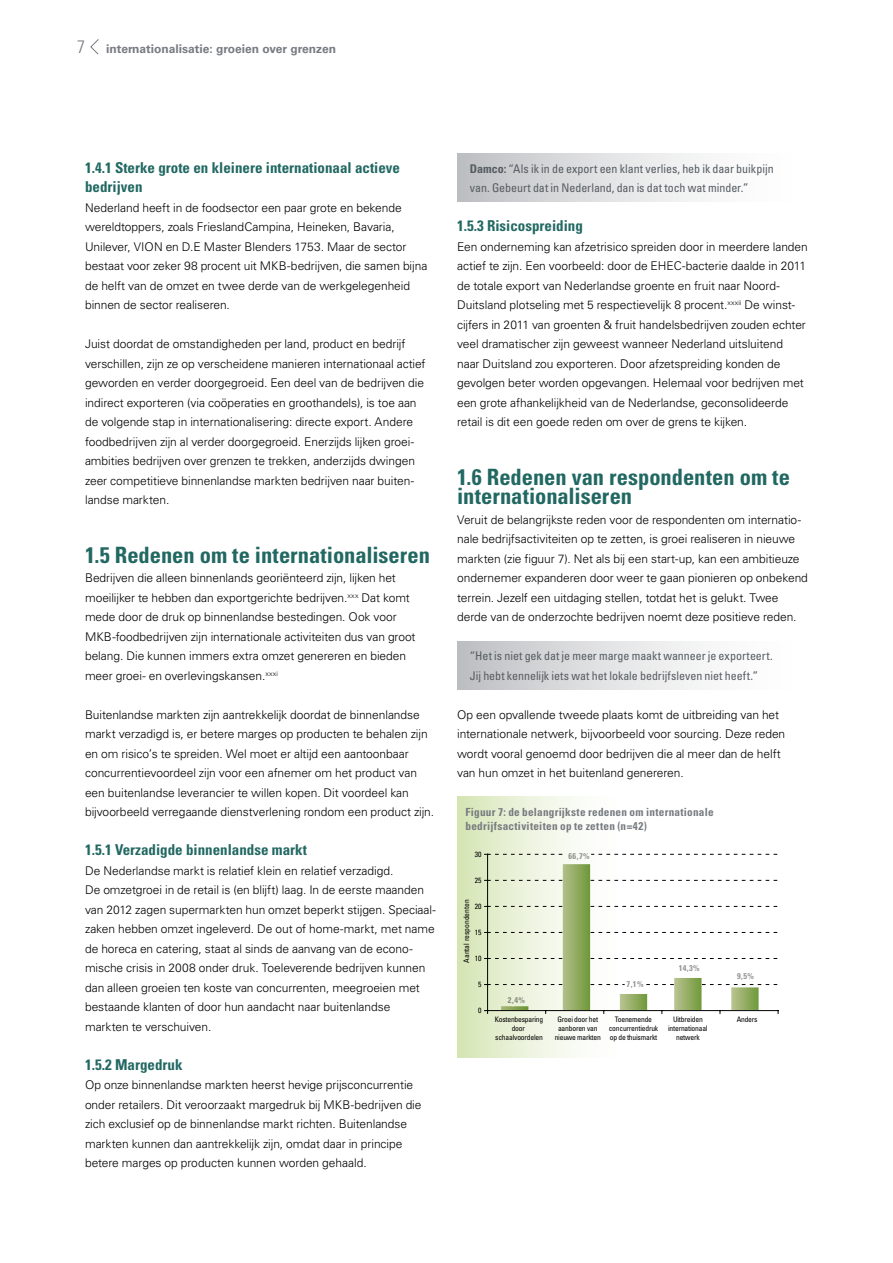
<style>
.page{position:relative;width:893px;height:1263px;background:#fff}
.page>*{position:absolute;margin:0;border:0;box-sizing:border-box;transform-origin:0 0}
._09_Bodyheading-01{font:700 condensed 22.5px/19.5px "Univers LT Std";color:#226862}
._11_Bodyheading-02{font:700 condensed 15px/19.5px "Univers LT Std";color:#226862}
._13_Body{font:300 12px/19.5px "Univers LT Std";letter-spacing:-.005em;color:#000}
.highglite_txt{font:condensed 12px/19.5px "Univers LT Std";letter-spacing:-.005em;color:#555c62}
.t1{font:700 12px "Univers LT Std";color:#787b82}
.grafiekkop{font:700 condensed 11.25px "Univers LT Std";letter-spacing:.02em;color:#777b80}
.t2{font:700 condensed 8.25px "Univers";color:#939393}
.t3{font:condensed 7.5px/9px "Univers";letter-spacing:-.025em;color:#000;text-align:center}
.t4{font:condensed 7.5px "Univers";color:#000}
.s1{font-weight:300;font-stretch:condensed;font-size:18px}
.s2{font-weight:700}
</style>
<div class="page">
<div style="left:457px;top:797px;width:167px;height:261px;background:linear-gradient(to right,#d8e6b9,#fff)"></div>
<div style="left:457px;top:153px;width:351px;height:49px;background:linear-gradient(to right,#c2c3c6,#fff)"></div>
<div style="left:457px;top:641px;width:351px;height:48px;background:linear-gradient(to right,#c2c3c6,#fff)"></div>
<hr style="left:487px;top:854px;width:1px;height:156px;background:#000">
<svg style="left:687px;top:906px;width:90px;height:1px"></svg>
<svg style="left:687px;top:880px;width:90px;height:1px"></svg>
<svg style="left:687px;top:854px;width:90px;height:1px"></svg>
<hr style="left:488px;top:1010px;width:290px;height:1px;background:#000">
<svg style="left:496px;top:847px;width:169px;height:166px"></svg>
<svg style="left:671px;top:932px;width:108px;height:81px"></svg>
<svg style="left:90px;top:39px;width:9px;height:16px"></svg>
<p class="t1" style="left:77px;top:42px;width:260px"><span class="s1">7</span> internationalisatie: groeien over grenzen</p>
<p class="_11_Bodyheading-02" style="left:85px;top:158px;width:316px">1.4.1 Sterke grote en kleinere internationaal actieve bedrijven</p>
<p class="_13_Body" style="left:85px;top:198px;width:344px">Nederland heeft in de foodsector een paar grote en bekende wereldtoppers, zoals FrieslandCampina, Heineken, Bavaria, Unilever, VION en D.E Master Blenders 1753. Maar de sector bestaat voor zeker 98 procent uit MKB-bedrijven, die samen bijna de helft van de omzet en twee derde van de werkgelegenheid binnen de sector realiseren.</p>
<p class="_13_Body" style="left:85px;top:334px;width:342px">Juist doordat de omstandigheden per land, product en bedrijf verschillen, zijn ze op verscheidene manieren internationaal actief geworden en verder doorgegroeid. Een deel van de bedrijven die indirect exporteren (via coöperaties en groothandels), is toe aan de volgende stap in internationalisering: directe export. Andere foodbedrijven zijn al verder doorgegroeid. Enerzijds lijken groei&shy;ambities bedrijven over grenzen te trekken, anderzijds dwingen zeer competitieve binnenlandse markten bedrijven naar buiten&shy;landse markten.</p>
<p class="_09_Bodyheading-01" style="left:85px;top:545px;width:346px">1.5 Redenen om te internationaliseren</p>
<p class="_13_Body" style="left:85px;top:568px;width:332px">Bedrijven die alleen binnenlands georiënteerd zijn, lijken het moeilijker te hebben dan exportgerichte bedrijven.<sup>xxx</sup> Dat komt mede door de druk op binnenlandse bestedingen. Ook voor MKB-foodbedrijven zijn internationale activiteiten dus van groot belang. Die kunnen immers extra omzet genereren en bieden meer groei- en overlevingskansen.<sup>xxxi</sup></p>
<p class="_13_Body" style="left:85px;top:705px;width:351px">Buitenlandse markten zijn aantrekkelijk doordat de binnenlandse markt verzadigd is, er betere marges op producten te behalen zijn en om risico’s te spreiden. Wel moet er altijd een aantoonbaar concurrentievoordeel zijn voor een afnemer om het product van een buitenlandse leverancier te willen kopen. Dit voordeel kan bijvoorbeeld verregaande dienstverlening rondom een product zijn.</p>
<p class="_11_Bodyheading-02" style="left:85px;top:840px;width:223px">1.5.1 Verzadigde binnenlandse markt</p>
<p class="_13_Body" style="left:85px;top:861px;width:352px">De Nederlandse markt is relatief klein en relatief verzadigd.<br>De omzetgroei in de retail is (en blijft) laag. In de eerste maanden van 2012 zagen supermarkten hun omzet beperkt stijgen. Speciaal&shy;zaken hebben omzet ingeleverd. De out of home-markt, met name de horeca en catering, staat al sinds de aanvang van de econo&shy;mische crisis in 2008 onder druk. Toeleverende bedrijven kunnen dan alleen groeien ten koste van concurrenten, meegroeien met bestaande klanten of door hun aandacht naar buitenlandse markten te verschuiven.</p>
<p class="_11_Bodyheading-02" style="left:85px;top:1055px;width:99px">1.5.2 Margedruk</p>
<p class="_13_Body" style="left:85px;top:1075px;width:338px">Op onze binnenlandse markten heerst hevige prijsconcurrentie onder retailers. Dit veroorzaakt margedruk bij MKB-bedrijven die zich exclusief op de binnenlandse markt richten. Buitenlandse markten kunnen dan aantrekkelijk zijn, omdat daar in principe betere marges op producten kunnen worden gehaald.</p>
<p class="highglite_txt" style="left:470px;top:158px;width:305px"><span class="s2">Damco:</span> “Als ik in de export een klant verlies, heb ik daar buikpijn van. Gebeurt dat in Nederland, dan is dat toch wat minder.”</p>
<p class="_11_Bodyheading-02" style="left:457px;top:216px;width:127px">1.5.3 Risicospreiding</p>
<p class="_13_Body" style="left:457px;top:237px;width:352px">Een onderneming kan afzetrisico spreiden door in meerdere landen actief te zijn. Een voorbeeld: door de EHEC-bacterie daalde in 2011 de totale export van Nederlandse groente en fruit naar Noord-Duitsland plotseling met 5 respectievelijk 8 procent.<sup>xxxii</sup> De winst&shy;cijfers in 2011 van groenten &amp; fruit handelsbedrijven zouden echter veel dramatischer zijn geweest wanneer Nederland uitsluitend naar Duitsland zou exporteren. Door afzetspreiding konden de gevolgen beter worden opgevangen. Helemaal voor bedrijven met een grote afhankelijkheid van de Nederlandse, geconsolideerde retail is dit een goede reden om over de grens te kijken.</p>
<p class="_09_Bodyheading-01" style="left:457px;top:467px;width:334px">1.6 Redenen van respondenten om te internationaliseren</p>
<p class="_13_Body" style="left:457px;top:510px;width:352px">Veruit de belangrijkste reden voor de respondenten om internatio&shy;nale bedrijfsactiviteiten op te zetten, is groei realiseren in nieuwe markten (zie figuur 7). Net als bij een start-up, kan een ambitieuze ondernemer expanderen door weer te gaan pionieren op onbekend terrein. Jezelf een uitdaging stellen, totdat het is gelukt. Twee derde van de onderzochte bedrijven noemt deze positieve reden.</p>
<p class="highglite_txt" style="left:470px;top:646px;width:304px">“Het is niet gek dat je meer marge maakt wanneer je exporteert.</p>
<p class="highglite_txt" style="left:470px;top:665px;width:290px">Jij hebt kennelijk iets wat het lokale bedrijfsleven niet heeft.”</p>
<p class="_13_Body" style="left:457px;top:705px;width:330px">Op een opvallende tweede plaats komt de uitbreiding van het internationale netwerk, bijvoorbeeld voor sourcing. Deze reden wordt vooral genoemd door bedrijven die al meer dan de helft van hun omzet in het buitenland genereren.</p>
<p class="grafiekkop" style="left:466px;top:805px;width:249px">Figuur 7: de belangrijkste redenen om internationale</p>
<p class="grafiekkop" style="left:466px;top:819px;width:183px">bedrijfsactiviteiten op te zetten (n=42)</p>
<p class="t3" style="left:475px;top:850px;width:8px">30</p>
<p class="t3" style="left:475px;top:876px;width:8px">25</p>
<p class="t4" style="left:462px;top:963px;width:65px;rotate:-90deg">Aantal respondenten</p>
<p class="t3" style="left:475px;top:902px;width:8px">20</p>
<p class="t3" style="left:475px;top:928px;width:8px">15</p>
<p class="t3" style="left:475px;top:954px;width:8px">10</p>
<p class="t3" style="left:478px;top:980px;width:5px">5</p>
<p class="t3" style="left:478px;top:1006px;width:5px">0</p>
<p class="t2" style="left:508px;top:994px;width:18px">2,4%</p>
<p class="t2" style="left:568px;top:851px;width:23px">66,7%</p>
<p class="t2" style="left:627px;top:979px;width:18px">7,1%</p>
<p class="t2" style="left:679px;top:963px;width:23px">14,3%</p>
<p class="t2" style="left:737px;top:971px;width:18px">9,5%</p>
<p class="t3" style="left:495px;top:1014px;width:50px">Kostenbesparing door schaalvoordelen</p>
<p class="t3" style="left:555px;top:1014px;width:48px">Groei door het aanboren van nieuwe markten</p>
<p class="t3" style="left:609px;top:1014px;width:51px">Toenemende concurrentiedruk op de thuismarkt</p>
<p class="t3" style="left:668px;top:1014px;width:41px">Uitbreiden internationaal netwerk</p>
<p class="t3" style="left:737px;top:1014px;width:22px">Anders</p>
</div>
